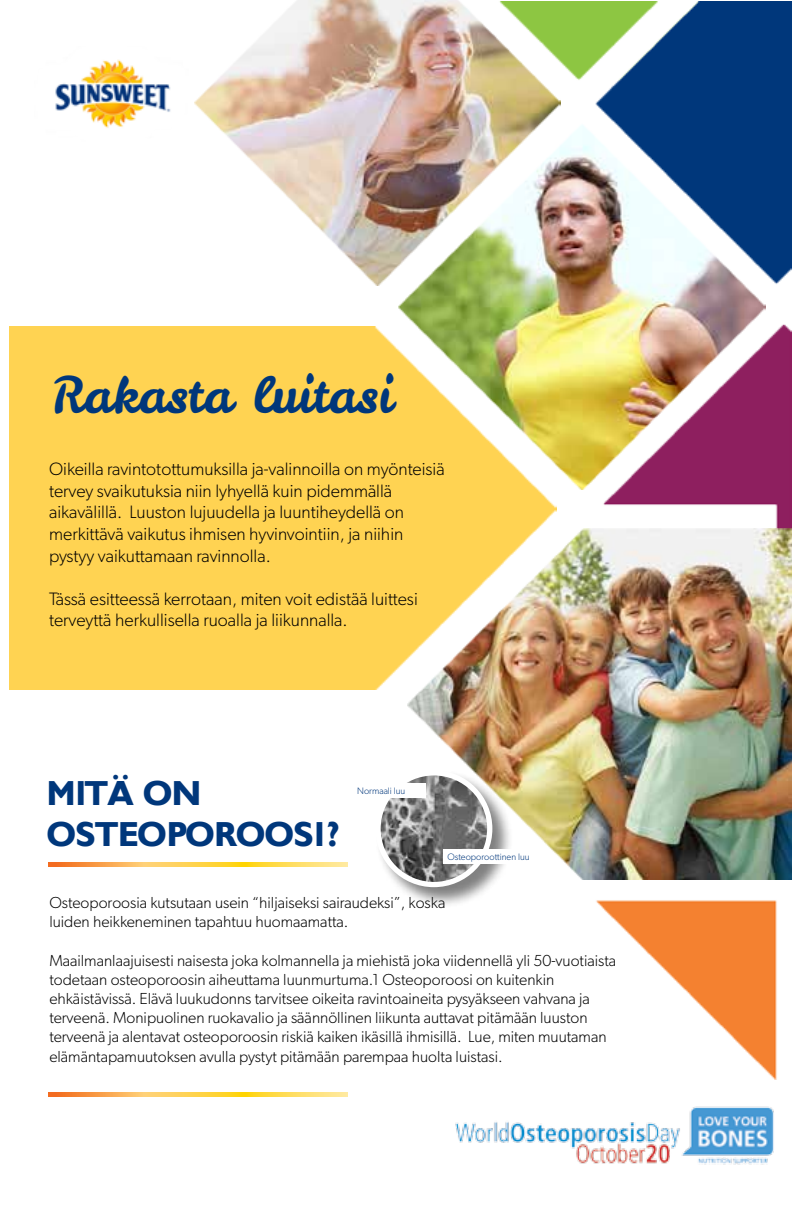
<style>
.page{position:relative;width:792px;height:1224px;background:#fff}
.page>*{position:absolute;margin:0;border:0;box-sizing:border-box;transform-origin:0 0}
.t1{font:50px "Leckerli One";color:#00377b}
.t2{font:700 34px/40.8px "Gibson";color:#00377b}
.t3{font:300 18px/21.6px "Gibson";color:#000}
.t4{font:300 16px/19.2px "Gibson";color:#000}
.t5{font:300 9.4px "Gibson";color:#00377b}
</style>
<div class="page">
<div style="left:10px;top:326px;width:389px;height:363px;background:#ffd352"></div>
<img style="left:399px;top:1px;width:393px;height:1079px">
<img style="left:48px;top:1093px;width:300px;height:3px">
<img style="left:48px;top:863px;width:300px;height:3px">
<img style="left:455px;top:1106px;width:319px;height:59px">
<img style="left:408px;top:528px;width:384px;height:352px">
<img style="left:194px;top:0;width:367px;height:285px">
<img style="left:399px;top:124px;width:366px;height:366px">
<div style="left:375px;top:770px;width:138px;height:138px;background:#000;opacity:.5"></div>
<img style="left:378px;top:773px;width:112px;height:112px;border-radius:56px">
<div style="left:375px;top:770px;width:117px;height:117px;border:5px solid #fff;border-radius:50%"></div>
<div style="left:337px;top:784px;width:89px;height:14px;background:#fff"></div>
<div style="left:444px;top:849px;width:89px;height:14px;background:#fff"></div>
<img style="left:55px;top:59px;width:116px;height:69px">
<h1 class="t1" style="left:52px;top:362px;width:343px">Rakasta luitasi</h1>
<p class="t3" style="left:49px;top:458px;width:397px">Oikeilla ravintotottumuksilla ja-valinnoilla on myönteisiä tervey svaikutuksia niin lyhyellä kuin pidemmällä aikavälillä. Luuston lujuudella ja luuntiheydellä on merkittävä vaikutus ihmisen hyvinvointiin, ja niihin pystyy vaikuttamaan ravinnolla.</p>
<p class="t3" style="left:49px;top:588px;width:370px">Tässä esitteessä kerrotaan, miten voit edistää luittesi terveyttä herkullisella ruoalla ja liikunnalla.</p>
<h2 class="t2" style="left:48px;top:773px;width:293px">MITÄ ON<br>OSTEOPOROOSI?</h2>
<p class="t5" style="left:357px;top:786px;width:50px">Normaali luu</p>
<p class="t5" style="left:447px;top:851px;width:84px">Osteoporoottinen luu</p>
<p class="t4" style="left:49px;top:893px;width:397px">Osteoporoosia kutsutaan usein “hiljaiseksi sairaudeksi”, koska luiden heikkeneminen tapahtuu huomaamatta.</p>
<p class="t4" style="left:49px;top:950px;width:568px">Maailmanlaajuisesti naisesta joka kolmannella ja miehistä joka viidennellä yli 50-vuotiaista todetaan osteoporoosin aiheuttama luunmurtuma.1 Osteoporoosi on kuitenkin ehkäistävissä. Elävä luukudonns tarvitsee oikeita ravintoaineita pysyäkseen vahvana ja terveenä. Monipuolinen ruokavalio ja säännöllinen liikunta auttavat pitämään luuston terveenä ja alentavat osteoporoosin riskiä kaiken ikäsillä ihmisillä. Lue, miten muutaman elämäntapamuutoksen avulla pystyt pitämään parempaa huolta luistasi.</p>
</div>
